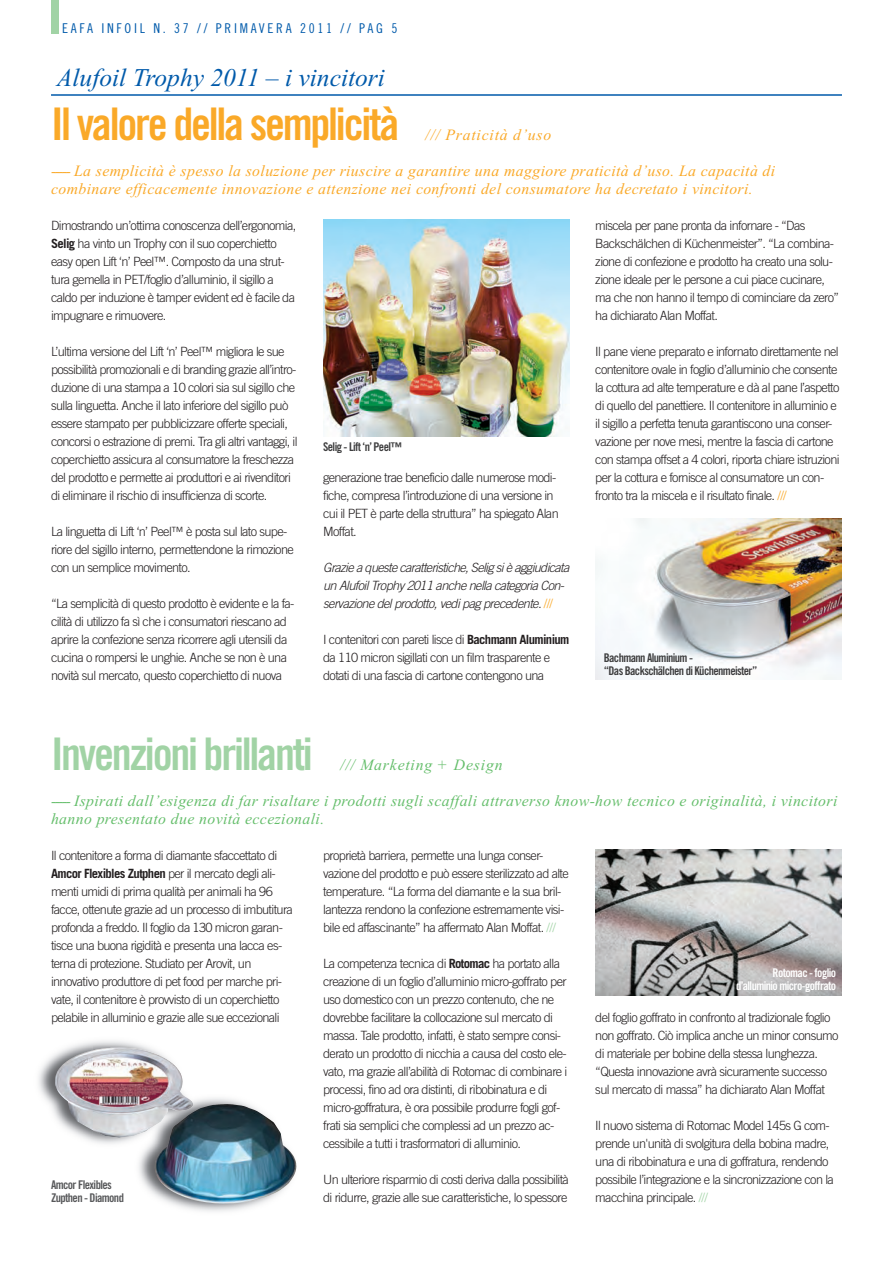
<style>
.page{position:relative;width:893px;height:1263px;background:#fff}
.page>*{position:absolute;margin:0;border:0;box-sizing:border-box;transform-origin:0 0}
.t1{font:45px "Trade Gothic Bold Cond Twenty";letter-spacing:-.05em;color:#faa928}
.t2{font:45px "Trade Gothic Bold Cond Twenty";letter-spacing:-.05em;color:#a1d3a5}
.t3{font:italic 25.5px "Times New Roman";color:#015aaa}
.t4{font:italic 15.75px/18px "Times New Roman";letter-spacing:.025em;color:#faa928}
.t5{font:italic 15.75px/18px "Times New Roman";letter-spacing:.025em;color:#65be6b}
.t6{font:italic 15.75px "Times New Roman";letter-spacing:.05em;color:#65be6b}
.t7{font:italic 15.75px "Times New Roman";letter-spacing:.05em;color:#faa928}
.t8{font:13.5px "Trade Gothic Cond Eighteen";letter-spacing:.2em;color:#015aaa}
.t9{font:300 12.75px/18px "Trade Gothic";letter-spacing:-.05em;color:#231f20}
.t10{font:italic 300 12.75px/18px "Trade Gothic";letter-spacing:-.05em;color:#231f20}
.t11{font:12px/13.5px "Trade Gothic Bold Cond Twenty";letter-spacing:-.05em;color:#3e3e3f}
.t12{font:12px/13.5px "Trade Gothic Bold Cond Twenty";letter-spacing:-.05em;color:#fff;text-align:right}
.t13{font:12px/13.5px "Trade Gothic Bold Cond Twenty";letter-spacing:-.05em;color:#57585a}
.s1{font-weight:700}
.s2{font-style:normal;color:#faa928}
.s3{color:#faa928}
.s4{color:#a1d3a5}
</style>
<div class="page">
<div style="left:51px;top:0;width:7px;height:34px;background:#a1d3a5"></div>
<hr style="left:51px;top:94px;width:791px;height:2px;background:#015aaa">
<img style="left:595px;top:850px;width:247px;height:145px">
<img style="left:323px;top:220px;width:247px;height:216px">
<img style="left:595px;top:518px;width:247px;height:162px">
<img style="left:38px;top:1041px;width:102px;height:101px">
<img style="left:55px;top:1048px;width:38px;height:89px">
<img style="left:93px;top:1045px;width:204px;height:167px">
<img style="left:93px;top:1048px;width:100px;height:89px">
<img style="left:155px;top:1127px;width:19px;height:39px">
<p class="t8" style="left:62px;top:23px;width:337px">EAFA INFOIL N. 37 // PRIMAVERA 2011 // PAG 5</p>
<h2 class="t3" style="left:57px;top:62px;width:330px">Alufoil Trophy 2011 – i vincitori</h2>
<h1 class="t1" style="left:51px;top:108px;width:350px">Il valore della semplicità</h1>
<p class="t7" style="left:425px;top:125px;width:128px">/// Praticità d’uso</p>
<p class="t4" style="left:51px;top:162px;width:726px">----- La semplicità è spesso la soluzione per riuscire a garantire una maggiore praticità d’uso. La capacità di combinare efficacemente innovazione e attenzione nei confronti del consumatore ha decretato i vincitori.</p>
<p class="t9" style="left:51px;top:218px;width:247px">Dimostrando un’ottima conoscenza dell’ergonomia, <span class="s1">Selig</span> ha vinto un Trophy con il suo coperchietto easy open Lift ‘n’ Peel™. Composto da una strut&shy;tura gemella in PET/foglio d’alluminio, il sigillo a caldo per induzione è tamper evident ed è facile da impugnare e rimuovere.</p>
<p class="t9" style="left:51px;top:344px;width:248px">L’ultima versione del Lift ‘n’ Peel™ migliora le sue possibilità promozionali e di branding grazie all’intro&shy;duzione di una stampa a 10 colori sia sul sigillo che sulla linguetta. Anche il lato inferiore del sigillo può essere stampato per pubblicizzare offerte speciali, concorsi o estrazione di premi. Tra gli altri vantaggi, il coperchietto assicura al consumatore la freschezza del prodotto e permette ai produttori e ai rivenditori di eliminare il rischio di insufficienza di scorte.</p>
<p class="t9" style="left:51px;top:524px;width:244px">La linguetta di Lift ‘n’ Peel™ è posta sul lato supe&shy;riore del sigillo interno, permettendone la rimozione con un semplice movimento.</p>
<p class="t9" style="left:51px;top:596px;width:245px">“La semplicità di questo prodotto è evidente e la fa&shy;cilità di utilizzo fa sì che i consumatori riescano ad aprire la confezione senza ricorrere agli utensili da cucina o rompersi le unghie. Anche se non è una novità sul mercato, questo coperchietto di nuova</p>
<p class="t11" style="left:323px;top:440px;width:81px">Selig - Lift ‘n’ Peel™</p>
<p class="t9" style="left:323px;top:470px;width:237px">generazione trae beneficio dalle numerose modi&shy;fiche, compresa l’introduzione di una versione in cui il PET è parte della struttura” ha spiegato Alan Moffat.</p>
<p class="t10" style="left:323px;top:560px;width:248px">Grazie a queste caratteristiche, Selig si è aggiudicata un Alufoil Trophy 2011 anche nella categoria Con&shy;servazione del prodotto, vedi pag precedente. <span class="s2">///</span></p>
<p class="t9" style="left:323px;top:632px;width:248px">I contenitori con pareti lisce di <span class="s1">Bachmann Aluminium </span>da 110 micron sigillati con un film trasparente e dotati di una fascia di cartone contengono una</p>
<h1 class="t2" style="left:51px;top:738px;width:263px">Invenzioni brillanti</h1>
<p class="t6" style="left:340px;top:755px;width:164px">/// Marketing + Design</p>
<p class="t9" style="left:595px;top:218px;width:245px">miscela per pane pronta da infornare - “Das Backschälchen di Küchenmeister”. “La combina&shy;zione di confezione e prodotto ha creato una solu&shy;zione ideale per le persone a cui piace cucinare, ma che non hanno il tempo di cominciare da zero” ha dichiarato Alan Moffat.</p>
<p class="t9" style="left:595px;top:344px;width:246px">Il pane viene preparato e infornato direttamente nel contenitore ovale in foglio d’alluminio che consente la cottura ad alte temperature e dà al pane l’aspetto di quello del panettiere. Il contenitore in alluminio e il sigillo a perfetta tenuta garantiscono una conser&shy;vazione per nove mesi, mentre la fascia di cartone con stampa offset a 4 colori, riporta chiare istruzioni per la cottura e fornisce al consumatore un con&shy;fronto tra la miscela e il risultato finale. <span class="s3">///</span></p>
<p class="t11" style="left:604px;top:652px;width:155px">Bachmann Aluminium -<br>“Das Backschälchen di Küchenmeister”</p>
<p class="t5" style="left:51px;top:792px;width:788px">----- Ispirati dall’esigenza di far risaltare i prodotti sugli scaffali attraverso know-how tecnico e originalità, i vincitori hanno presentato due novità eccezionali.</p>
<p class="t9" style="left:51px;top:848px;width:243px">Il contenitore a forma di diamante sfaccettato di <span class="s1">Amcor Flexibles Zutphen</span> per il mercato degli ali&shy;menti umidi di prima qualità per animali ha 96 facce, ottenute grazie ad un processo di imbutitura profonda a freddo. Il foglio da 130 micron garan&shy;tisce una buona rigidità e presenta una lacca es&shy;terna di protezione. Studiato per Arovit, un innovativo produttore di pet food per marche pri&shy;vate, il contenitore è provvisto di un coperchietto pelabile in alluminio e grazie alle sue eccezionali</p>
<p class="t9" style="left:323px;top:848px;width:247px">proprietà barriera, permette una lunga conser&shy;vazione del prodotto e può essere sterilizzato ad alte temperature. “La forma del diamante e la sua bril&shy;lantezza rendono la confezione estremamente visi&shy;bile ed affascinante” ha affermato Alan Moffat. <span class="s4">///</span></p>
<p class="t9" style="left:323px;top:956px;width:246px">La competenza tecnica di <span class="s1">Rotomac</span> ha portato alla creazione di un foglio d’alluminio micro-goffrato per uso domestico con un prezzo contenuto, che ne dovrebbe facilitare la collocazione sul mercato di massa. Tale prodotto, infatti, è stato sempre consi&shy;derato un prodotto di nicchia a causa del costo ele&shy;vato, ma grazie all’abilità di Rotomac di combinare i processi, fino ad ora distinti, di ribobinatura e di micro-goffratura, è ora possibile produrre fogli gof&shy;frati sia semplici che complessi ad un prezzo ac&shy;cessibile a tutti i trasformatori di alluminio.</p>
<p class="t9" style="left:323px;top:1172px;width:247px">Un ulteriore risparmio di costi deriva dalla possibilità di ridurre, grazie alle sue caratteristiche, lo spessore</p>
<p class="t13" style="left:51px;top:1179px;width:74px">Amcor Flexibles<br>Zupthen - Diamond</p>
<p class="t12" style="left:736px;top:967px;width:102px">Rotomac - foglio d’alluminio micro-goffrato</p>
<p class="t9" style="left:595px;top:1010px;width:245px">del foglio goffrato in confronto al tradizionale foglio non goffrato. Ciò implica anche un minor consumo di materiale per bobine della stessa lunghezza. “Questa innovazione avrà sicuramente successo sul mercato di massa” ha dichiarato Alan Moffat</p>
<p class="t9" style="left:595px;top:1118px;width:240px">Il nuovo sistema di Rotomac Model 145s G com&shy;prende un'unità di svolgitura della bobina madre, una di ribobinatura e una di goffratura, rendendo possibile l’integrazione e la sincronizzazione con la macchina principale. <span class="s4">///</span></p>
</div>
